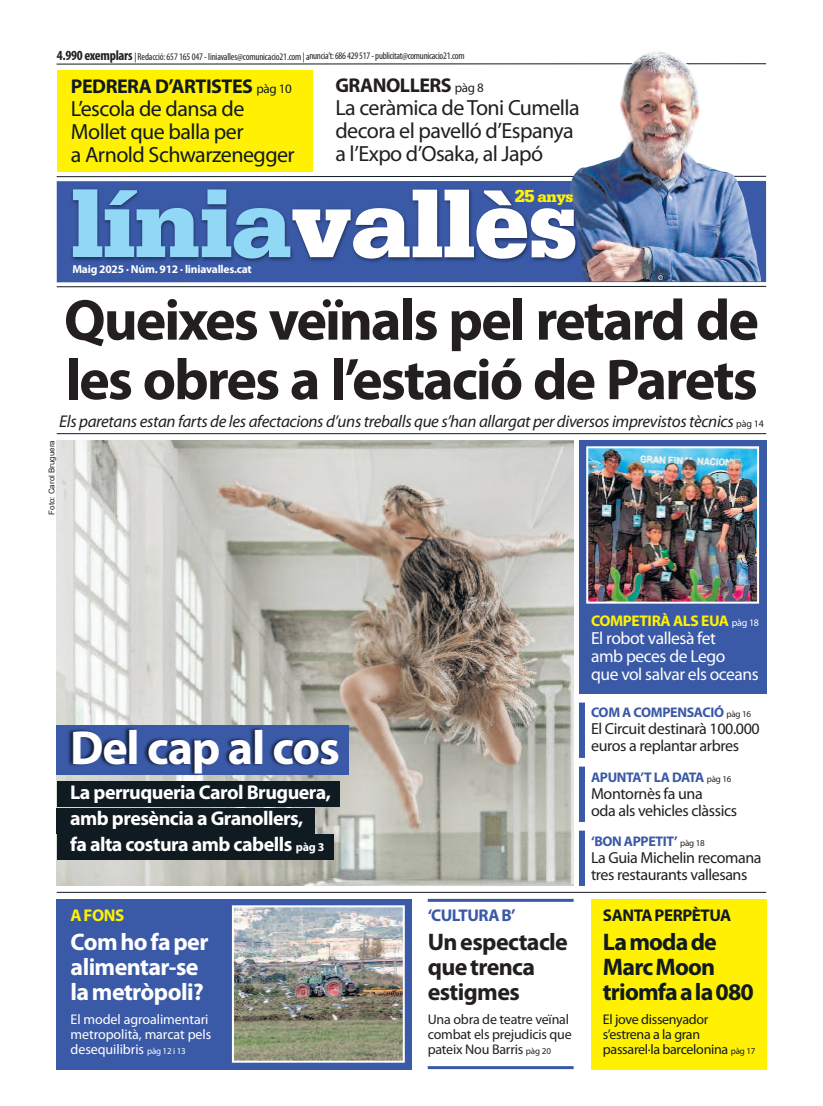
<style>
.page{position:relative;width:823px;height:1106px;background:#fff}
.page>*{position:absolute;margin:0;border:0;box-sizing:border-box;transform-origin:0 0}
.t1{font:900 100px "Serifa";letter-spacing:-.015em;color:#fff}
.t2{font:900 100px "Serifa";color:#91d8f7}
.t3{font:700 58px/59.5px "Myriad Pro";letter-spacing:-.035em;color:#231f20}
.t4{font:700 48px "Myriad Pro";letter-spacing:-.025em;color:#fff}
.t5{font:700 24px/25px "Myriad Pro";letter-spacing:-.025em;color:#fff}
.t6{font:700 24px/25px "Myriad Pro";letter-spacing:-.035em;color:#101a21}
.t7{font:700 24px/25px "Myriad Pro";letter-spacing:-.025em;color:#231f20}
.t8{font:22px/23px "Myriad Pro";letter-spacing:-.025em;color:#231f20}
.t9{font:22px/23px "Myriad Pro";letter-spacing:-.025em;color:#101a21}
.t10{font:700 20px/26px "Myriad Pro";letter-spacing:-.025em;color:#fff}
.t11{font:700 20px "Myriad Pro";letter-spacing:-.025em;color:#101a21}
.t12{font:700 20px "Myriad Pro";letter-spacing:-.025em;color:#231f20}
.t13{font:17.5px/18px "Myriad Pro";letter-spacing:-.025em;color:#fff}
.t14{font:italic 17px "Myriad Pro";letter-spacing:-.02em;color:#231f20}
.t15{font:700 17px "Myriad Pro";letter-spacing:-.025em;color:#101a21}
.t16{font:700 17px "Myriad Pro";letter-spacing:-.025em;color:#3a59a7}
.t17{font:700 17px "Myriad Pro";letter-spacing:-.025em;color:#fff101}
.t18{font:16px/17px "Myriad Pro";letter-spacing:-.025em;color:#231f20}
.t19{font:900 15.7px "Serifa";color:#fff101}
.t20{font:700 15.5px "Myriad Pro";letter-spacing:-.025em;color:#fff101}
.t21{font:14px/15px "Myriad Pro";letter-spacing:-.005em;color:#fff}
.t22{font:14px/15px "Myriad Pro";letter-spacing:-.015em;color:#231f20}
.t23{font:14px/15px "Myriad Pro";letter-spacing:-.025em;color:#101a21}
.t24{font:700 14px "Myriad Pro";letter-spacing:-.025em;color:#3a59a7}
.t25{font:700 11.5px "Myriad Pro";letter-spacing:-.02em;color:#fff}
.t26{font:condensed 10px "Myriad Pro";letter-spacing:-.02em;color:#231f20}
.t27{font:8px "Arial";color:#231f20}
.s1{font-weight:700;font-size:14px}
.s2{font-weight:400;font-size:13px}
.s3{color:#91d8f7}
.s4{font-size:18.4px}
.s5{font-style:normal;font-size:10px}
.s6{font-size:12px}
.s7{font-size:9px}
.s8{font-weight:400;font-size:10px;color:#fff}
.s9{font-weight:400;font-size:9px;color:#231f20}
</style>
<div class="page">
<svg style="left:56px;top:176px;width:710px;height:1px"></svg>
<svg style="left:56px;top:63px;width:710px;height:2px"></svg>
<svg style="left:56px;top:286px;width:710px;height:1px"></svg>
<img style="left:569px;top:52px;width:191px;height:229px">
<img style="left:63px;top:170px;width:598px;height:118px">
<div style="left:590px;top:899px;width:175px;height:170px;background:#fff101"></div>
<hr style="left:57px;top:892px;width:708px;height:1px;background:#101a21">
<div style="left:578px;top:440px;width:187px;height:253px;background:#3a59a7"></div>
<img style="left:589px;top:449px;width:166px;height:151px">
<div style="left:586px;top:446px;width:172px;height:157px;border:2px solid #fff"></div>
<div style="left:578px;top:702px;width:6px;height:56px;background:#3a59a7"></div>
<div style="left:578px;top:766px;width:6px;height:56px;background:#3a59a7"></div>
<img style="left:57px;top:440px;width:516px;height:446px">
<hr style="left:57px;top:433px;width:708px;height:1px;background:#101a21">
<div style="left:57px;top:781px;width:282px;height:26px;background:#101a21"></div>
<img style="left:56px;top:716px;width:321px;height:74px">
<div style="left:57px;top:70px;width:255px;height:102px;background:#fff101"></div>
<div style="left:578px;top:830px;width:6px;height:56px;background:#3a59a7"></div>
<div style="left:57px;top:899px;width:354px;height:170px;background:#3a59a7"></div>
<hr style="left:427px;top:898px;width:146px;height:3px;background:#3a59a7">
<hr style="left:427px;top:1066px;width:146px;height:3px;background:#3a59a7">
<img style="left:235px;top:908px;width:166px;height:151px">
<div style="left:232px;top:905px;width:172px;height:157px;border:2px solid #fff"></div>
<div style="left:57px;top:808px;width:258px;height:25px;background:#101a21"></div>
<div style="left:57px;top:834px;width:276px;height:25px;background:#101a21"></div>
<p class="t26" style="left:57px;top:53px;width:409px"><span class="s1">4.990 exemplars</span> | Redacció:657165047-liniavalles@comunicacio21.com|anuncia’t:686429517-publicitat@comunicacio21.com</p>
<p class="t11" style="left:71px;top:78px;width:222px">PEDRERA D’ARTISTES <span class="s2">pàg 10</span></p>
<h3 class="t9" style="left:71px;top:98px;width:225px">L’escola de dansa de<br>Mollet que balla per<br>a Arnold Schwarzenegger</h3>
<p class="t12" style="left:335px;top:78px;width:150px">GRANOLLERS <span class="s2">pàg 8</span></p>
<h3 class="t8" style="left:335px;top:98px;width:246px">La ceràmica deToni Cumella decora el pavelló d’Espanya a l’Expo d’Osaka, al Japó</h3>
<h1 class="t1" style="left:70px;top:165px;width:509px"><span class="s3">lín a</span>vallès</h1>
<p class="t25" style="left:72px;top:265px;width:181px">Maig 2025 · Núm. 912 · liniavalles.cat</p>
<h1 class="t2" style="left:199px;top:165px;width:35px">i</h1>
<p class="t19" style="left:514px;top:187px;width:60px"><span class="s4">25</span> anys</p>
<h2 class="t3" style="left:64px;top:295px;width:696px">Queixes veïnals pel retard de les obres a l’estació de Parets</h2>
<p class="t14" style="left:59px;top:415px;width:705px">Els paretans estan farts de les afectacions d’uns treballs que s’han allargat per diversos imprevistos tècnics <span class="s5">pàg 14</span></p>
<p class="t27" style="left:47px;top:515px;width:76px;rotate:-90deg">Foto: Carol Bruguera</p>
<h3 class="t4" style="left:70px;top:730px;width:271px">Del cap al cos</h3>
<p class="t10" style="left:70px;top:781px;width:262px">La perruqueria Carol Bruguera, amb presència a Granollers,<br>fa alta costura amb cabells <span class="s6">pàg 3</span></p>
<p class="t17" style="left:71px;top:909px;width:55px">AFONS</p>
<h3 class="t5" style="left:71px;top:931px;width:139px">Comhofaper alimentar-se lametròpoli?</h3>
<p class="t21" style="left:71px;top:1013px;width:142px">El model agroalimentari metropolità, marcat pels desequilibris <span class="s7">pàg 12 i 13</span></p>
<p class="t16" style="left:427px;top:909px;width:89px">‘CULTURAB’</p>
<h3 class="t7" style="left:427px;top:931px;width:142px">Unespectacle quetrenca estigmes</h3>
<p class="t22" style="left:427px;top:1013px;width:145px">Una obra de teatre veïnal combat els prejudicis que pateix Nou Barris <span class="s7">pàg 20</span></p>
<p class="t20" style="left:590px;top:615px;width:169px">COMPETIRÀ ALS EUA <span class="s8">pàg 18</span></p>
<p class="t13" style="left:590px;top:630px;width:169px">El robot vallesà fet<br>amb peces de Lego<br>que vol salvar els oceans</p>
<p class="t24" style="left:590px;top:707px;width:161px">COM A COMPENSACIÓ <span class="s9">pàg 16</span></p>
<p class="t18" style="left:590px;top:721px;width:170px">El Circuit destinarà 100.000 euros a replantar arbres</p>
<p class="t24" style="left:590px;top:771px;width:142px">APUNTA’T LA DATA <span class="s9">pàg 16</span></p>
<p class="t18" style="left:590px;top:786px;width:147px">Montornès fa una<br>oda als vehicles clàssics</p>
<p class="t24" style="left:590px;top:835px;width:115px">‘BON APPETIT’ <span class="s9">pàg 18</span></p>
<p class="t18" style="left:590px;top:850px;width:172px">La Guia Michelin recomana tres restaurants vallesans</p>
<p class="t15" style="left:602px;top:909px;width:130px">SANTAPERPÈTUA</p>
<h3 class="t6" style="left:602px;top:931px;width:152px">Lamodade<br>MarcMoon triomfaala080</h3>
<p class="t23" style="left:602px;top:1013px;width:154px">El jove dissenyador s’estrena a la gran passarel·la barcelonina <span class="s7">pàg 17</span></p>
</div>
